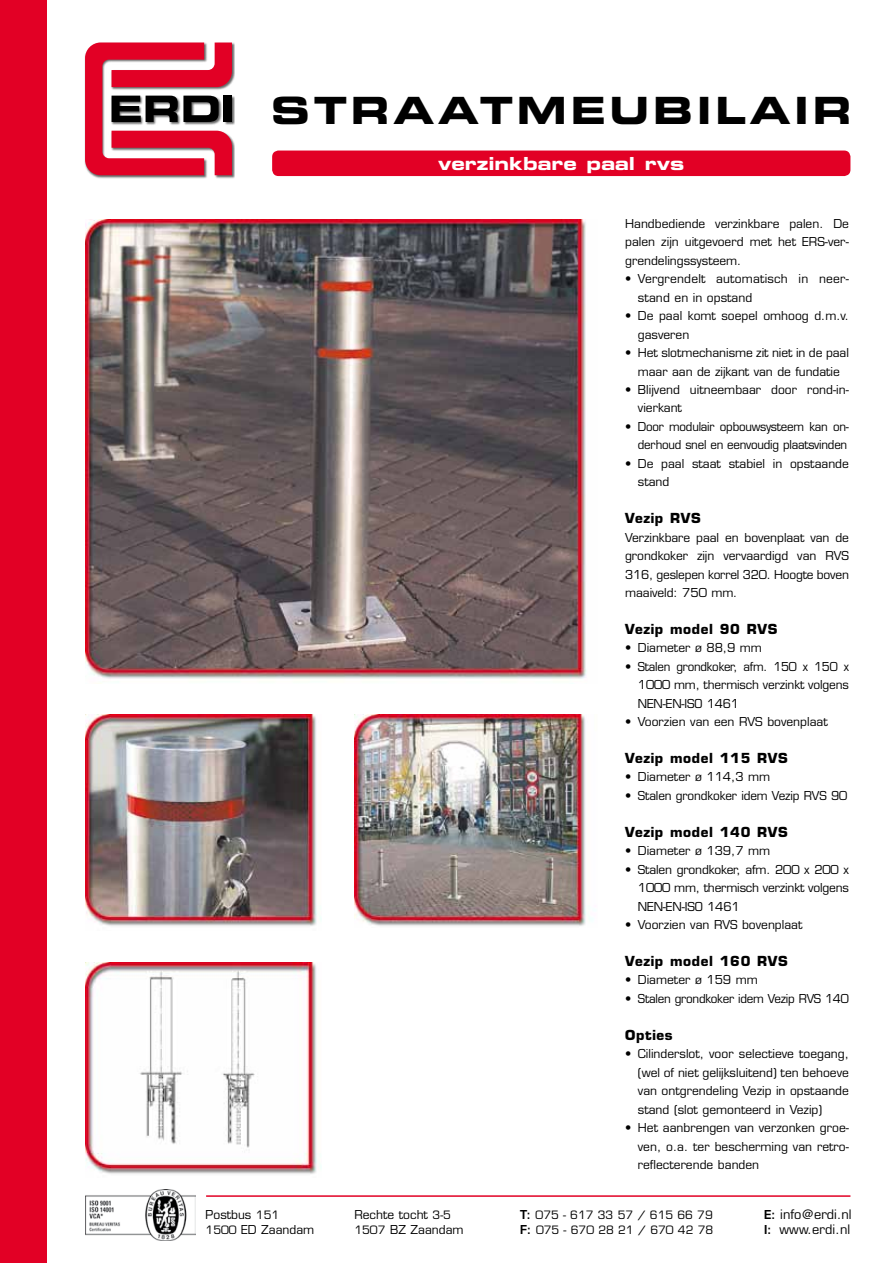
<style>
.page{position:relative;width:893px;height:1263px;background:#fff}
.page>*{position:absolute;margin:0;border:0;box-sizing:border-box;transform-origin:0 0}
.t1{font:37.5px "Eurostile Bold Extended Two";letter-spacing:.1em;color:#000}
.t2{font:18px "Eurostile Bold Extended Two";color:#fff}
.t3{font:700 13.5px "Eurostile";letter-spacing:.05em;color:#000}
.t4{font:12.75px "Eurostile";color:#000}
.t5{font:12px/18.5px "Eurostile";color:#000;text-align:justify}
.t6{font:12px/18.5px "Eurostile";letter-spacing:-.02em;color:#000;text-align:right}
.t7{font:11.25px "Eurostile";color:#000}
.s1{font-size:11.25px}
.s2{font-weight:600;font-size:12px}
</style>
<div class="page">
<div style="left:0;top:0;width:47px;height:1263px;background:#e20025"></div>
<div style="left:272px;top:151px;width:578px;height:25px;background:#e20025;border-radius:6px"></div>
<hr style="left:206px;top:1195px;width:644px;height:2px;background:#e20025">
<img style="left:85px;top:219px;width:502px;height:460px">
<img style="left:354px;top:715px;width:239px;height:211px">
<img style="left:85px;top:963px;width:237px;height:211px">
<img style="left:85px;top:715px;width:237px;height:211px">
<img style="left:85px;top:1189px;width:111px;height:51px">
<div style="left:85px;top:42px;width:150px;height:137px;background:#000;opacity:.6"></div>
<svg style="left:85px;top:43px;width:147px;height:132px"></svg>
<div style="left:224px;top:96px;width:8px;height:26px;background:#000"></div>
<h1 class="t1" style="left:271px;top:84px;width:582px">straatmeubilair</h1>
<h2 class="t2" style="left:438px;top:151px;width:248px">verzinkbare paal rvs</h2>
<p class="t5" style="left:625px;top:214px;width:225px">Handbediende verzinkbare palen. De palen zijn uitgevoerd met het ERS-ver&shy;grendelingssysteem.</p>
<p class="t5" style="left:638px;top:270px;width:213px;text-indent:-13px">• Vergrendelt automatisch in neer&shy;stand en in opstand</p>
<p class="t5" style="left:638px;top:307px;width:213px;text-indent:-13px">• De paal komt soepel omhoog d.m.v. gasveren</p>
<p class="t5" style="left:625px;top:344px;width:225px;text-align:center">• Het slotmechanisme zit niet in de paal maar aan de zijkant van de fundatie</p>
<p class="t5" style="left:638px;top:380px;width:213px;text-indent:-13px">• Blijvend uitneembaar door rond-in&shy;vierkant</p>
<p class="t6" style="left:625px;top:417px;width:225px">• Door modulair opbouwsysteem kan on&shy;derhoud snel en eenvoudig plaatsvinden</p>
<p class="t5" style="left:638px;top:454px;width:213px;text-indent:-13px">• De paal staat stabiel in opstaande stand</p>
<p class="t3" style="left:625px;top:510px;width:77px">Vezip RVS</p>
<p class="t5" style="left:625px;top:528px;width:225px">Verzinkbare paal en bovenplaat van de grondkoker zijn vervaardigd van Rvs 316, geslepen korrel 320. Hoogte boven maaiveld: 750 mm.</p>
<p class="t3" style="left:625px;top:620px;width:154px">Vezip model 90 RVS</p>
<p class="t5" style="left:625px;top:639px;width:138px">• Diameter ø 88,9 mm</p>
<p class="t5" style="left:638px;top:657px;width:213px;text-indent:-13px">• Stalen grondkoker, afm. 150 x 150 x 1000 mm, thermisch verzinkt volgens NEN-EN-ISO 1461</p>
<p class="t5" style="left:625px;top:713px;width:204px">• Voorzien van een RVS bovenplaat</p>
<p class="t3" style="left:625px;top:750px;width:164px">Vezip model 115 RVS</p>
<p class="t5" style="left:625px;top:768px;width:147px">• Diameter ø 114,3 mm</p>
<p class="t5" style="left:625px;top:786px;width:223px">• Stalen grondkoker idem Vezip Rvs 90</p>
<p class="t3" style="left:625px;top:823px;width:164px">Vezip model 140 RVS</p>
<p class="t5" style="left:625px;top:842px;width:147px">• Diameter ø 139,7 mm</p>
<p class="t5" style="left:638px;top:860px;width:213px;text-indent:-13px">• Stalen grondkoker, afm. 200 x 200 x 1000 mm, thermisch verzinkt volgens NEN-EN-ISO 1461</p>
<p class="t5" style="left:625px;top:915px;width:179px">• Voorzien van Rvs bovenplaat</p>
<p class="t3" style="left:625px;top:953px;width:164px">Vezip model 160 RVS</p>
<p class="t5" style="left:625px;top:971px;width:134px">• Diameter ø 159 mm</p>
<p class="t6" style="left:625px;top:989px;width:225px">• Stalen grondkoker idem Vezip Rvs 140</p>
<p class="t3" style="left:625px;top:1026px;width:49px">Opties</p>
<p class="t5" style="left:638px;top:1045px;width:213px;text-indent:-13px">• Cilinderslot, voor selectieve toegang, (wel of niet gelijksluitend) ten behoeve van ontgrendeling Vezip in opstaande stand (slot gemonteerd in Vezip)</p>
<p class="t5" style="left:638px;top:1118px;width:213px;text-indent:-13px">• Het aanbrengen van verzonken groe&shy;ven, o.a. ter bescherming van retro&shy;reflecterende banden</p>
<p class="t5" style="left:206px;top:1206px;width:75px">Postbus <span class="s1">151</span></p>
<p class="t5" style="left:354px;top:1206px;width:98px">Rechte tocht <span class="s1">3-5</span></p>
<p class="t7" style="left:520px;top:1208px;width:194px"><span class="s2">T:</span> 075 - 617 33 57 / 615 66 79</p>
<p class="t4" style="left:764px;top:1207px;width:89px"><span class="s2">E:</span> info@erdi.nl</p>
<p class="t5" style="left:206px;top:1221px;width:110px"><span class="s1">1500</span> ED Zaandam</p>
<p class="t5" style="left:354px;top:1221px;width:111px"><span class="s1">1507</span> BZ Zaandam</p>
<p class="t7" style="left:520px;top:1223px;width:194px"><span class="s2">F:</span> 075 - 670 28 21 / 670 42 78</p>
<p class="t4" style="left:764px;top:1222px;width:88px"><span class="s2">I:</span> www.erdi.nl</p>
</div>
